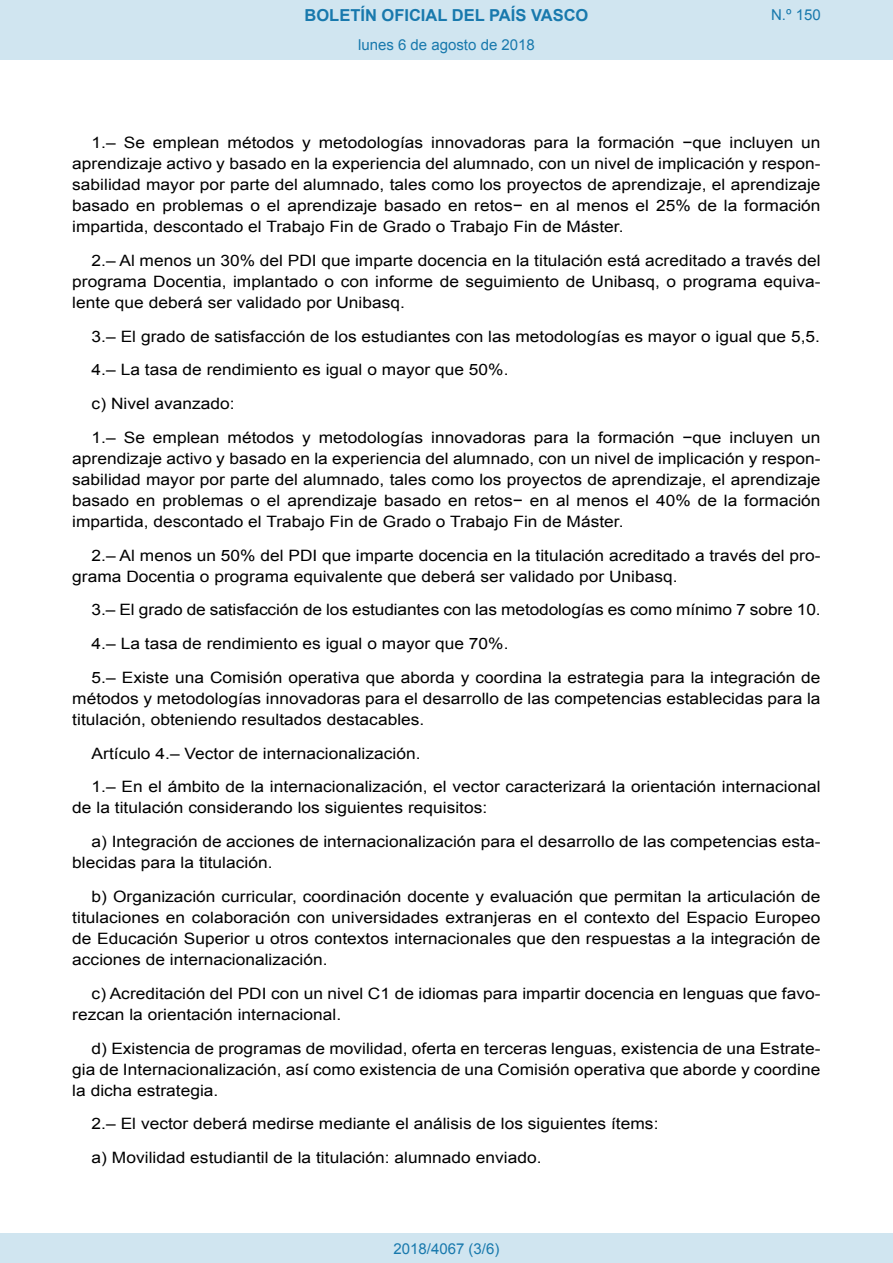
<style>
.page{position:relative;width:893px;height:1263px;background:#fff}
.page>*{position:absolute;margin:0;border:0;box-sizing:border-box;transform-origin:0 0}
.t1{font:700 16.5px "Arial";color:#1879ad}
.BOPVDetalle{font:15.6px/21px "Arial";color:#000;text-align:justify;scale:1.11 1}
.Paginacion_Centro{font:15px "Arial";color:#1879ad}
</style>
<div class="page">
<div style="left:0;top:0;width:893px;height:60px;background:#d0e5f0"></div>
<div style="left:0;top:1233px;width:893px;height:30px;background:#d0e5f0"></div>
<p class="t1" style="left:305px;top:4px;width:285px">BOLETÍN OFICIAL DEL PAÍS VASCO</p>
<p class="Paginacion_Centro" style="left:358px;top:35px;width:178px">lunes 6 de agosto de 2018</p>
<p class="Paginacion_Centro" style="left:771px;top:5px;width:51px">N.º 150</p>
<p class="BOPVDetalle" style="left:72px;top:132px;width:676px;text-indent:19px">1.– Se emplean métodos y metodologías innovadoras para la formación −que incluyen un aprendizaje activo y basado en la experiencia del alumnado, con un nivel de implicación y respon&shy;sabilidad mayor por parte del alumnado, tales como los proyectos de aprendizaje, el aprendizaje basado en problemas o el aprendizaje basado en retos− en al menos el 25% de la formación impartida, descontado el Trabajo Fin de Grado o Trabajo Fin de Máster.</p>
<p class="BOPVDetalle" style="left:72px;top:250px;width:676px;text-indent:19px">2.– Al menos un 30% del PDI que imparte docencia en la titulación está acreditado a través del programa Docentia, implantado o con informe de seguimiento de Unibasq, o programa equiva&shy;lente que deberá ser validado por Unibasq.</p>
<p class="BOPVDetalle" style="left:92px;top:326px;width:658px">3.– El grado de satisfacción de los estudiantes con las metodologías es mayor o igual que 5,5.</p>
<p class="BOPVDetalle" style="left:92px;top:360px;width:377px">4.– La tasa de rendimiento es igual o mayor que 50%.</p>
<p class="BOPVDetalle" style="left:92px;top:393px;width:130px">c) Nivel avanzado:</p>
<p class="BOPVDetalle" style="left:72px;top:427px;width:676px;text-indent:19px">1.– Se emplean métodos y metodologías innovadoras para la formación −que incluyen un aprendizaje activo y basado en la experiencia del alumnado, con un nivel de implicación y respon&shy;sabilidad mayor por parte del alumnado, tales como los proyectos de aprendizaje, el aprendizaje basado en problemas o el aprendizaje basado en retos− en al menos el 40% de la formación impartida, descontado el Trabajo Fin de Grado o Trabajo Fin de Máster.</p>
<p class="BOPVDetalle" style="left:72px;top:545px;width:676px;text-indent:19px">2.– Al menos un 50% del PDI que imparte docencia en la titulación acreditado a través del pro&shy;grama Docentia o programa equivalente que deberá ser validado por Unibasq.</p>
<p class="BOPVDetalle" style="left:92px;top:600px;width:658px">3.– El grado de satisfacción de los estudiantes con las metodologías es como mínimo 7 sobre 10.</p>
<p class="BOPVDetalle" style="left:92px;top:633px;width:377px">4.– La tasa de rendimiento es igual o mayor que 70%.</p>
<p class="BOPVDetalle" style="left:72px;top:667px;width:676px;text-indent:19px">5.– Existe una Comisión operativa que aborda y coordina la estrategia para la integración de métodos y metodologías innovadoras para el desarrollo de las competencias establecidas para la titulación, obteniendo resultados destacables.</p>
<p class="BOPVDetalle" style="left:92px;top:743px;width:298px">Artículo 4.– Vector de internacionalización.</p>
<p class="BOPVDetalle" style="left:72px;top:777px;width:676px;text-indent:19px">1.– En el ámbito de la internacionalización, el vector caracterizará la orientación internacional de la titulación considerando los siguientes requisitos:</p>
<p class="BOPVDetalle" style="left:72px;top:831px;width:676px;text-indent:19px">a) Integración de acciones de internacionalización para el desarrollo de las competencias esta&shy;blecidas para la titulación.</p>
<p class="BOPVDetalle" style="left:72px;top:886px;width:676px;text-indent:19px">b) Organización curricular, coordinación docente y evaluación que permitan la articulación de titulaciones en colaboración con universidades extranjeras en el contexto del Espacio Europeo de Educación Superior u otros contextos internacionales que den respuestas a la integración de acciones de internacionalización.</p>
<p class="BOPVDetalle" style="left:72px;top:983px;width:676px;text-indent:19px">c) Acreditación del PDI con un nivel C1 de idiomas para impartir docencia en lenguas que favo&shy;rezcan la orientación internacional.</p>
<p class="BOPVDetalle" style="left:72px;top:1038px;width:676px;text-indent:19px">d) Existencia de programas de movilidad, oferta en terceras lenguas, existencia de una Estrate&shy;gia de Internacionalización, así como existencia de una Comisión operativa que aborde y coordine la dicha estrategia.</p>
<p class="BOPVDetalle" style="left:92px;top:1113px;width:512px">2.– El vector deberá medirse mediante el análisis de los siguientes ítems:</p>
<p class="BOPVDetalle" style="left:92px;top:1147px;width:407px">a) Movilidad estudiantil de la titulación: alumnado enviado.</p>
<p class="Paginacion_Centro" style="left:393px;top:1238px;width:107px">2018/4067 (3/6)</p>
</div>
